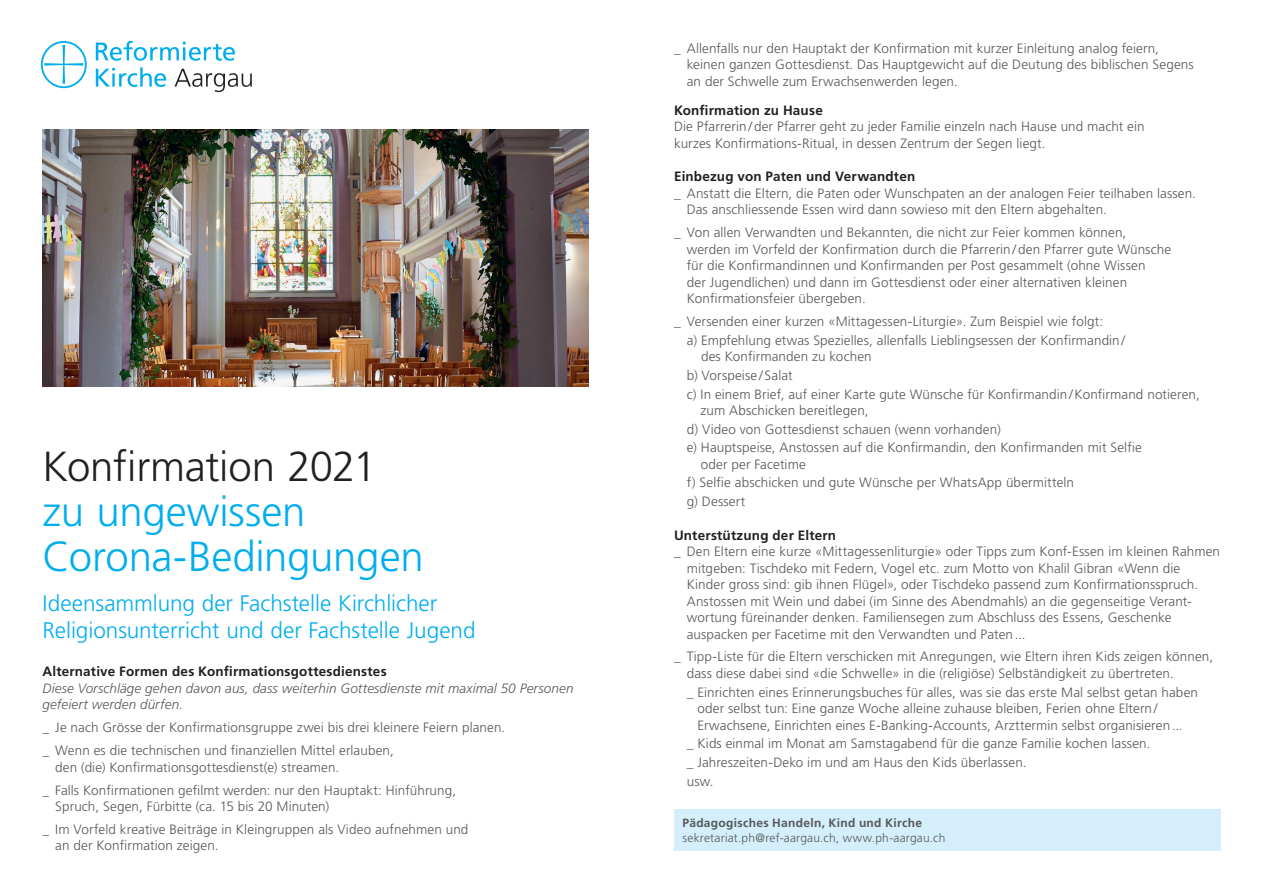
<style>
.page{position:relative;width:1263px;height:893px;background:#fff}
.page>*{position:absolute;margin:0;border:0;box-sizing:border-box;transform-origin:0 0}
.t1{font:300 42px/45px "Frutiger LT Pro";letter-spacing:-.01em;color:#00aeef}
.t2{font:300 22.5px/27px "Frutiger LT Pro";letter-spacing:-.005em;color:#00aeef}
.t3{font:300 13.5px/16.5px "Frutiger LT Pro";letter-spacing:.01em;color:#57585a}
.t4{font:700 13.5px "Frutiger LT Pro";letter-spacing:.015em;color:#231f20}
.t5{font:italic 300 13.5px/16.5px "Frutiger LT Pro";letter-spacing:.005em;color:#57585a}
.t6{font:300 12px/15px "Frutiger LT Pro";letter-spacing:.015em;color:#57585a}
.s1{color:#231f20}
.s2{font-weight:700}
</style>
<div class="page">
<img style="left:43px;top:129px;width:546px;height:258px">
<svg style="left:96px;top:41px;width:139px;height:20px"></svg>
<svg style="left:96px;top:67px;width:70px;height:20px"></svg>
<svg style="left:174px;top:69px;width:78px;height:23px"></svg>
<svg style="left:41px;top:41px;width:46px;height:47px"></svg>
<div style="left:674px;top:809px;width:546px;height:41px;background:#d4effb"></div>
<p class="t1" style="left:43px;top:444px;width:383px"><span class="s1">Konfirmation 2021 </span>zu ungewissen<br>Corona-Bedingungen</p>
<p class="t2" style="left:43px;top:590px;width:435px">Ideensammlung der Fachstelle Kirchlicher<br>Religionsunterricht und der Fachstelle Jugend</p>
<p class="t4" style="left:43px;top:664px;width:346px">Alternative Formen des Konfirmationsgottesdienstes</p>
<p class="t5" style="left:43px;top:680px;width:532px">Diese Vorschläge gehen davon aus, dass weiterhin Gottesdienste mit maximal 50 Personen gefeiert werden dürfen.</p>
<p class="t3" style="left:43px;top:719px;width:464px">_ Je nach Grösse der Konfirmationsgruppe zwei bis drei kleinere Feiern planen.</p>
<p class="t3" style="left:55px;top:742px;width:340px;text-indent:-13px">_ Wenn es die technischen und finanziellen Mittel erlauben, den (die) Konfirmationsgottesdienst(e) streamen.</p>
<p class="t3" style="left:55px;top:782px;width:402px;text-indent:-13px">_ Falls Konfirmationen gefilmt werden: nur den Hauptakt: Hinführung,<br>Spruch, Segen, Fürbitte (ca. 15 bis 20 Minuten)</p>
<p class="t3" style="left:55px;top:821px;width:415px;text-indent:-13px">_ Im Vorfeld kreative Beiträge in Kleingruppen als Video aufnehmen und an der Konfirmation zeigen.</p>
<p class="t3" style="left:687px;top:40px;width:508px;text-indent:-13px">_ Allenfalls nur den Hauptakt der Konfirmation mit kurzer Einleitung analog feiern, keinen ganzen Gottesdienst. Das Hauptgewicht auf die Deutung des biblischen Segens an der Schwelle zum Erwachsenwerden legen.</p>
<p class="t4" style="left:674px;top:102px;width:150px">Konfirmation zu Hause</p>
<p class="t3" style="left:674px;top:119px;width:472px">Die Pfarrerin/der Pfarrer geht zu jeder Familie einzeln nach Hause und macht ein kurzes Konfirmations-Ritual, in dessen Zentrum der Segen liegt.</p>
<p class="t4" style="left:674px;top:169px;width:243px">Einbezug von Paten und Verwandten</p>
<p class="t3" style="left:687px;top:185px;width:511px;text-indent:-13px">_ Anstatt die Eltern, die Paten oder Wunschpaten an der analogen Feier teilhaben lassen.<br>Das anschliessende Essen wird dann sowieso mit den Eltern abgehalten.</p>
<p class="t3" style="left:687px;top:224px;width:486px;text-indent:-13px">_ Von allen Verwandten und Bekannten, die nicht zur Feier kommen können, werden im Vorfeld der Konfirmation durch die Pfarrerin/den Pfarrer gute Wünsche für die Konfirmandinnen und Konfirmanden per Post gesammelt (ohne Wissen<br>der Jugendlichen) und dann im Gottesdienst oder einer alternativen kleinen Konfirmationsfeier übergeben.</p>
<p class="t3" style="left:674px;top:313px;width:431px">_ Versenden einer kurzen «Mittagessen-Liturgie». Zum Beispiel wie folgt:</p>
<p class="t3" style="left:701px;top:332px;width:426px;text-indent:-14px">a) Empfehlung etwas Spezielles, allenfalls Lieblingsessen der Konfirmandin/ des Konfirmanden zu kochen</p>
<p class="t3" style="left:687px;top:367px;width:108px">b) Vorspeise / Salat</p>
<p class="t3" style="left:700px;top:386px;width:501px;text-indent:-14px">c) In einem Brief, auf einer Karte gute Wünsche für Konfirmandin/Konfirmand notieren, zum Abschicken bereitlegen,</p>
<p class="t3" style="left:687px;top:421px;width:315px">d) Video von Gottesdienst schauen (wenn vorhanden)</p>
<p class="t3" style="left:701px;top:439px;width:443px;text-indent:-14px">e) Hauptspeise, Anstossen auf die Konfirmandin, den Konfirmanden mit Selfie oder per Facetime</p>
<p class="t3" style="left:687px;top:475px;width:389px">f) Selfie abschicken und gute Wünsche per WhatsApp übermitteln</p>
<p class="t3" style="left:687px;top:493px;width:60px">g) Dessert</p>
<p class="t4" style="left:674px;top:527px;width:164px">Unterstützung der Eltern</p>
<p class="t3" style="left:687px;top:543px;width:535px;text-indent:-13px">_ Den Eltern eine kurze «Mittagessenliturgie» oder Tipps zum Konf-Essen im kleinen Rahmen mitgeben: Tischdeko mit Federn, Vogel etc. zum Motto von Khalil Gibran «Wenn die Kinder gross sind: gib ihnen Flügel», oder Tischdeko passend zum Konfirmationsspruch.<br>Anstossen mit Wein und dabei (im Sinne des Abendmahls) an die gegenseitige Verant&shy;wortung füreinander denken. Familiensegen zum Abschluss des Essens, Geschenke auspacken per Facetime mit den Verwandten und Paten...</p>
<p class="t3" style="left:687px;top:649px;width:528px;text-indent:-13px">_ Tipp-Liste für die Eltern verschicken mit Anregungen, wie Eltern ihren Kids zeigen können, dass diese dabei sind «die Schwelle» in die (religiöse) Selbständigkeit zu übertreten.</p>
<p class="t3" style="left:697px;top:684px;width:502px;text-indent:-11px">_ Einrichten eines Erinnerungsbuches für alles, was sie das erste Mal selbst getan haben oder selbst tun: Eine ganze Woche alleine zuhause bleiben, Ferien ohne Eltern/<br>Erwachsene, Einrichten eines E-Banking-Accounts, Arzttermin selbst organisieren...</p>
<p class="t3" style="left:687px;top:735px;width:465px">_ Kids einmal im Monat am Samstagabend für die ganze Familie kochen lassen.</p>
<p class="t3" style="left:687px;top:754px;width:341px">_ Jahreszeiten-Deko im und am Haus den Kids überlassen.</p>
<p class="t3" style="left:687px;top:773px;width:28px">usw.</p>
<p class="t6" style="left:682px;top:815px;width:264px"><span class="s2">Pädagogisches Handeln, Kind und Kirche </span>sekretariat.ph@ref-aargau.ch, www.ph-aargau.ch</p>
</div>
